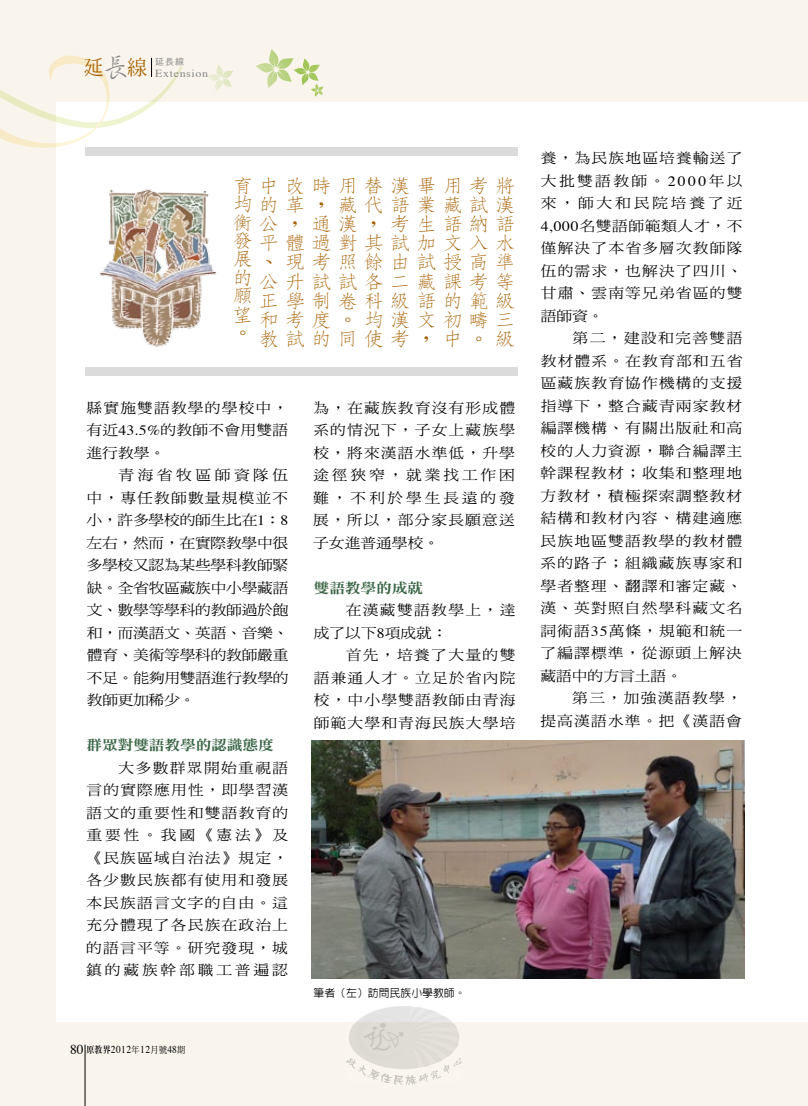
<style>
.page{position:relative;width:808px;height:1106px;background:#f9f5ec}
.page>*{position:absolute;margin:0;border:0;box-sizing:border-box;transform-origin:0 0}
.t1{font:300 18.9px/19.2px "AR Fang Song B5 HK";color:#a76000;scale:1.11 1}
.t2{font:14.1px/22.5px "DF Ming Std W5";letter-spacing:.075em;color:#000;text-align:justify;scale:1.11 1}
.t3{font:14.1px "DF Ming Std W5";letter-spacing:-.015em;color:#000;scale:1.11 1}
.t4{font:14.1px "DF Ming Std W5";letter-spacing:.18em;color:#000;scale:1.11 1}
.t5{font:14.1px "DF Ming Std W9";letter-spacing:-.01em;color:#396545;scale:1.11 1}
.t6{font:14.1px "DF Ming Std W5";letter-spacing:.015em;color:#000;scale:1.11 1}
.t7{font:14.1px "DF Ming Std W5";letter-spacing:.04em;color:#000;scale:1.11 1}
.t8{font:14.1px "DF Ming Std W5";letter-spacing:.15em;color:#000;scale:1.11 1}
.t9{font:14.1px "DF Ming Std W5";letter-spacing:.225em;color:#000;scale:1.11 1}
.t10{font:14.1px "DF Ming Std W5";color:#000;scale:1.11 1}
.t11{font:500 10.8px "AR Hei B5";color:#000}
.t12{font:10.8px "Times";letter-spacing:.05em;color:#898989;scale:1.11 1}
.t13{font:10.5px "Times";letter-spacing:.05em;color:#000;scale:.9 1}
.t14{font:9px "Heisei Kaku Go Std W3";color:#898989}
.s1{font-family:"AR Xing Shu B5";font-weight:500;font-size:27.75px}
.s2{font-family:"Times"}
.s3{font-size:13.5px}
.s4{font-family:"AR Ming B5";font-weight:800;font-size:9px}
.s5{font-family:"DF Ming Std W5";font-size:9px}
</style>
<div class="page">
<div style="left:56px;top:102px;width:752px;height:920px;background:#fff"></div>
<svg style="left:256px;top:49px;width:68px;height:48px"></svg>
<svg style="left:208px;top:65px;width:25px;height:26px"></svg>
<hr style="left:85px;top:1044px;width:1px;height:62px;background:#000">
<svg style="left:0;top:55px;width:182px;height:93px"></svg>
<div style="left:85px;top:367px;width:432px;height:9px;background:#dbdbdb"></div>
<div style="left:85px;top:147px;width:432px;height:9px;background:#dbdbdb"></div>
<img style="left:312px;top:740px;width:432px;height:238px">
<img style="left:99px;top:189px;width:118px;height:158px">
<img style="left:347px;top:1006px;width:114px;height:78px">
<p class="t12" style="left:84px;top:66px;width:114px"><sup>延</sup><span class="s1">長</span><sup>線</sup> Extension</p>
<p class="t14" style="left:155px;top:55px;width:30px">延長線</p>
<p class="t1" style="left:469px;top:176px;width:43px">考將</p>
<p class="t1" style="left:232px;top:176px;width:60px">育中均的衡公，</p>
<p class="t1" style="left:232px;top:231px;width:19px;line-height:18.5px;text-align:justify">發展的願望。</p>
<p class="t1" style="left:259px;top:233px;width:232px">平體過對其試加文入水、<br>公升試試各二藏課考等正學制<br>和考度。<br>教試的</p>
<p class="t1" style="left:364px;top:176px;width:88px">替漢畢用</p>
<p class="t1" style="left:285px;top:176px;width:64px">改時用革，</p>
<p class="t1" style="left:285px;top:252px;width:65px">現考照</p>
<p class="t1" style="left:337px;top:195px;width:161px">藏代語業藏試漢</p>
<p class="t1" style="left:390px;top:205px;width:113px;line-height:38.4px;text-align:right">考生語納語試授高準</p>
<p class="t1" style="left:311px;top:214px;width:60px">通漢，</p>
<p class="t1" style="left:364px;top:252px;width:40px">餘由</p>
<p class="t1" style="left:364px;top:310px;width:136px">均漢文初疇三使考，</p>
<p class="t1" style="left:469px;top:281px;width:43px;line-height:38.4px">範級。</p>
<p class="t1" style="left:337px;top:281px;width:112px;line-height:38.4px">卷科級語的同</p>
<p class="t1" style="left:442px;top:329px;width:17px">中</p>
<p class="t1" style="left:495px;top:329px;width:19px">級</p>
<p class="t2" style="left:87px;top:396px;width:183px">縣實施雙語教學的學校中，</p>
<p class="t6" style="left:87px;top:422px;width:183px">有近<span class="s2">43.5%</span>的教師不會用雙語</p>
<p class="t2" style="left:87px;top:441px;width:72px">進行教學。</p>
<p class="t9" style="left:118px;top:467px;width:155px">青海省牧區師資隊伍</p>
<p class="t2" style="left:87px;top:486px;width:183px">中，專任教師數量規模並不</p>
<p class="t3" style="left:87px;top:512px;width:183px">小，許多學校的師生比在<span class="s2">1</span>：<span class="s2">8</span></p>
<p class="t3" style="left:87px;top:535px;width:183px">左右，然而，在實際教學中很</p>
<p class="t3" style="left:87px;top:557px;width:183px">多學校又認為某些學科教師緊</p>
<p class="t3" style="left:87px;top:580px;width:183px">缺。全省牧區藏族中小學藏語</p>
<p class="t3" style="left:87px;top:602px;width:183px">文、數學等學科的教師過於飽</p>
<p class="t2" style="left:87px;top:621px;width:183px">和，而漢語文、英語、音樂、</p>
<p class="t3" style="left:87px;top:647px;width:183px">體育、美術等學科的教師嚴重</p>
<p class="t3" style="left:87px;top:670px;width:183px">不足。能夠用雙語進行教學的</p>
<p class="t2" style="left:87px;top:688px;width:99px">教師更加稀少。</p>
<p class="t5" style="left:87px;top:737px;width:170px">群眾對雙語教學的認識態度</p>
<p class="t2" style="left:118px;top:756px;width:155px">大多數群眾開始重視語</p>
<p class="t2" style="left:87px;top:778px;width:183px">言的實際應用性，即學習漢</p>
<p class="t2" style="left:87px;top:801px;width:183px">語文的重要性和雙語教育的</p>
<p class="t2" style="left:87px;top:823px;width:183px">重要性。我國《憲法》及</p>
<p class="t2" style="left:86px;top:846px;width:183px">《民族區域自治法》規定，</p>
<p class="t2" style="left:86px;top:868px;width:183px">各少數民族都有使用和發展</p>
<p class="t2" style="left:86px;top:891px;width:183px">本民族語言文字的自由。這</p>
<p class="t2" style="left:86px;top:913px;width:183px">充分體現了各民族在政治上</p>
<p class="t2" style="left:86px;top:936px;width:183px">的語言平等。研究發現，城</p>
<p class="t4" style="left:86px;top:962px;width:183px">鎮的藏族幹部職工普遍認</p>
<p class="t13" style="left:70px;top:1042px;width:129px"><span class="s3">80</span> <span class="s4">原教界</span>2012<span class="s5">年</span>12<span class="s5">月號</span>48<span class="s5">期</span></p>
<p class="t2" style="left:313px;top:396px;width:183px">為，在藏族教育沒有形成體系的情況下，子女上藏族學校，將來漢語水準低，升學途徑狹窄，就業找工作困難，不利於學生長遠的發展，所以，部分家長願意送子女進普通學校。</p>
<p class="t5" style="left:314px;top:580px;width:100px">雙語教學的成就</p>
<p class="t2" style="left:346px;top:598px;width:155px">在漢藏雙語教學上，達</p>
<p class="t2" style="left:314px;top:621px;width:122px">成了以下<span class="s2">8</span>項成就：</p>
<p class="t2" style="left:346px;top:643px;width:154px">首先，培養了大量的雙</p>
<p class="t2" style="left:314px;top:666px;width:183px">語兼通人才。立足於省內院</p>
<p class="t2" style="left:314px;top:688px;width:183px">校，中小學雙語教師由青海</p>
<p class="t2" style="left:314px;top:711px;width:183px">師範大學和青海民族大學培</p>
<p class="t11" style="left:314px;top:987px;width:154px">筆者（左）訪問民族小學教師。</p>
<p class="t2" style="left:541px;top:147px;width:183px">養，為民族地區培養輸送了</p>
<p class="t8" style="left:541px;top:173px;width:183px">大批雙語教師。<span class="s2">2000</span>年以</p>
<p class="t4" style="left:541px;top:195px;width:183px">來，師大和民院培養了近</p>
<p class="t7" style="left:541px;top:218px;width:183px"><span class="s2">4,000</span>名雙語師範類人才，不</p>
<p class="t2" style="left:541px;top:237px;width:183px">僅解決了本省多層次教師隊</p>
<p class="t2" style="left:541px;top:259px;width:183px">伍的需求，也解決了四川、</p>
<p class="t2" style="left:541px;top:282px;width:183px">甘肅、雲南等兄弟省區的雙</p>
<p class="t2" style="left:541px;top:304px;width:58px">語師資。</p>
<p class="t2" style="left:573px;top:327px;width:155px">第二，建設和完善雙語</p>
<p class="t2" style="left:541px;top:349px;width:183px">教材體系。在教育部和五省</p>
<p class="t2" style="left:541px;top:371px;width:183px">區藏族教育協作機構的支援</p>
<p class="t2" style="left:541px;top:394px;width:183px">指導下，整合藏青兩家教材</p>
<p class="t2" style="left:541px;top:416px;width:183px">編譯機構、有關出版社和高</p>
<p class="t2" style="left:541px;top:439px;width:183px">校的人力資源，聯合編譯主</p>
<p class="t2" style="left:541px;top:461px;width:183px">幹課程教材；收集和整理地</p>
<p class="t2" style="left:541px;top:484px;width:183px">方教材，積極探索調整教材</p>
<p class="t2" style="left:540px;top:506px;width:183px">結構和教材內容、構建適應</p>
<p class="t2" style="left:540px;top:529px;width:183px">民族地區雙語教學的教材體</p>
<p class="t2" style="left:540px;top:551px;width:183px">系的路子；組織藏族專家和</p>
<p class="t2" style="left:540px;top:574px;width:183px">學者整理、翻譯和審定藏、</p>
<p class="t2" style="left:540px;top:596px;width:183px">漢、英對照自然學科藏文名</p>
<p class="t2" style="left:540px;top:619px;width:183px">詞術語<span class="s2">35</span>萬條，規範和統一</p>
<p class="t2" style="left:540px;top:641px;width:183px">了編譯標準，從源頭上解決</p>
<p class="t10" style="left:540px;top:668px;width:129px">藏語中的方言土語。</p>
<p class="t2" style="left:572px;top:686px;width:155px">第三，加強漢語教學，</p>
<p class="t2" style="left:540px;top:709px;width:183px">提高漢語水準。把《漢語會</p>
</div>
